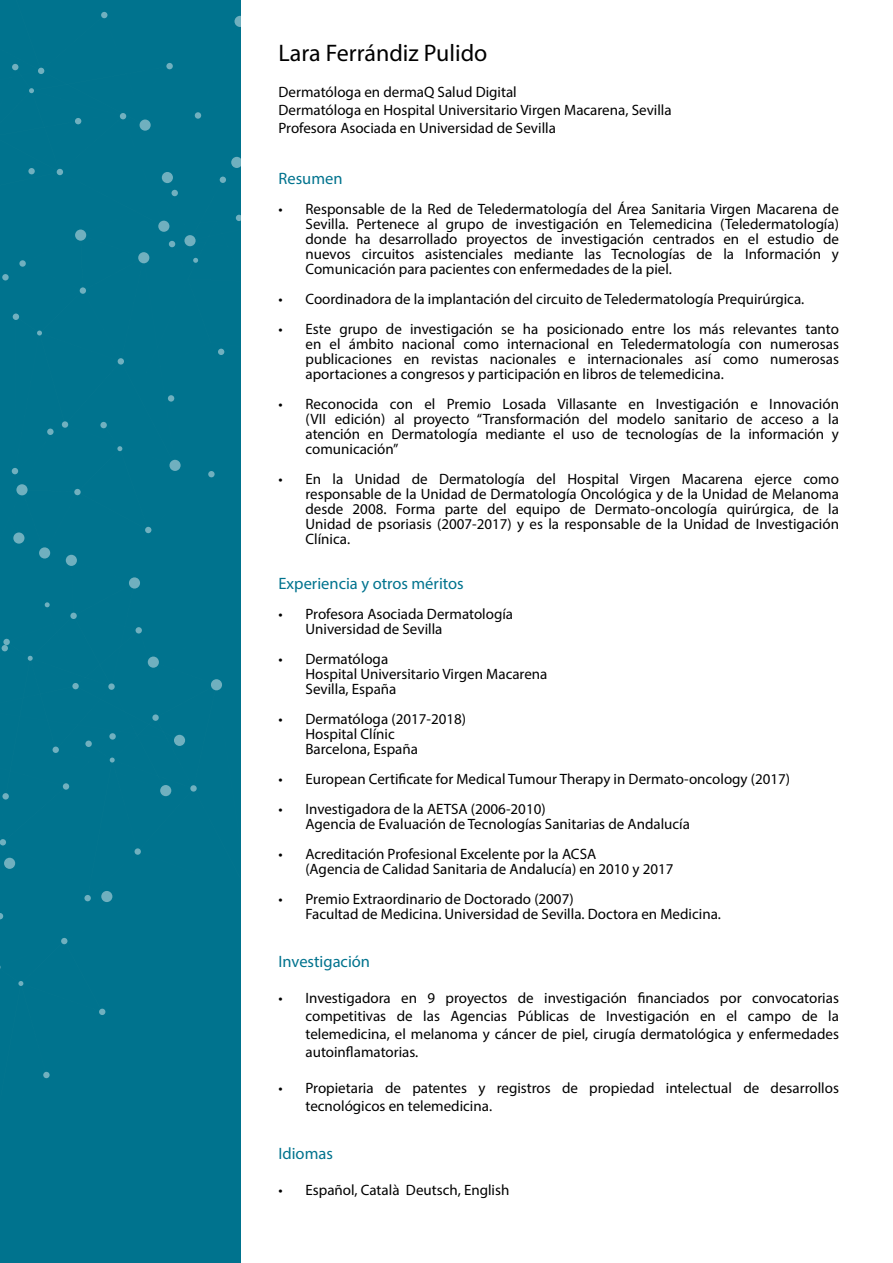
<style>
.page{position:relative;width:893px;height:1263px;background:#fff}
.page>*{position:absolute;margin:0;border:0;box-sizing:border-box;transform-origin:0 0}
.t1{font:24px "Myriad Pro";color:#000}
.t2{font:16.5px "Myriad Pro";color:#00738e}
.t3{font:15px/15px "Myriad Pro";color:#000}
</style>
<div class="page">
<div style="left:0;top:0;width:241px;height:1263px;background:#00738e"></div>
<div style="left:84px;top:895px;width:7px;height:6px;background:#70b0bf;border-radius:50%"></div>
<svg style="left:0;top:913px;width:106px;height:166px"></svg>
<svg style="left:101px;top:891px;width:11px;height:11px"></svg>
<svg style="left:0;top:12px;width:241px;height:886px"></svg>
<div style="left:195px;top:112px;width:6px;height:7px;background:#70b0bf;border-radius:50%"></div>
<h1 class="t1" style="left:279px;top:38px;width:210px">Lara Ferrándiz Pulido</h1>
<p class="t3" style="left:279px;top:83px;width:395px;line-height:18px">Dermatóloga en dermaQ Salud Digital<br>Dermatóloga en Hospital Universitario Virgen Macarena, Sevilla<br>Profesora Asociada en Universidad de Sevilla</p>
<p class="t2" style="left:279px;top:168px;width:66px">Resumen</p>
<p class="t3" style="left:306px;top:201px;width:535px;text-align:justify;text-indent:-27px">• Responsable de la Red de Teledermatología del Área Sanitaria Virgen Macarena de Sevilla. Pertenece al grupo de investigación en Telemedicina (Teledermatología) donde ha desarrollado proyectos de investigación centrados en el estudio de nuevos circuitos asistenciales mediante las Tecnologías de la Información y Comunicación para pacientes con enfermedades de la piel.</p>
<p class="t3" style="left:279px;top:291px;width:527px">• Coordinadora de la implantación del circuito de Teledermatología Prequirúrgica.</p>
<p class="t3" style="left:306px;top:321px;width:535px;text-align:justify;text-indent:-27px">• Este grupo de investigación se ha posicionado entre los más relevantes tanto en el ámbito nacional como internacional en Teledermatología con numerosas publicaciones en revistas nacionales e internacionales así como numerosas aportaciones a congresos y participación en libros de telemedicina.</p>
<p class="t3" style="left:306px;top:396px;width:535px;text-align:justify;text-indent:-27px">• Reconocida con el Premio Losada Villasante en Investigación e Innovación (VII edición) al proyecto “Transformación del modelo sanitario de acceso a la atención en Dermatología mediante el uso de tecnologías de la información y comunicación”</p>
<p class="t3" style="left:306px;top:471px;width:535px;text-align:justify;text-indent:-27px">• En la Unidad de Dermatología del Hospital Virgen Macarena ejerce como responsable de la Unidad de Dermatología Oncológica y de la Unidad de Melanoma desde 2008. Forma parte del equipo de Dermato-oncología quirúrgica, de la Unidad de psoriasis (2007-2017) y es la responsable de la Unidad de Investigación Clínica.</p>
<p class="t2" style="left:279px;top:573px;width:187px">Experiencia y otros méritos</p>
<p class="t3" style="left:306px;top:606px;width:209px;text-indent:-27px">• Profesora Asociada Dermatología<br>Universidad de Sevilla</p>
<p class="t3" style="left:306px;top:651px;width:243px;text-indent:-27px">• Dermatóloga<br>Hospital Universitario Virgen Macarena<br>Sevilla, España</p>
<p class="t3" style="left:306px;top:711px;width:162px;text-indent:-27px">• Dermatóloga (2017-2018)<br>Hospital Clínic<br>Barcelona, España</p>
<p class="t3" style="left:279px;top:771px;width:513px">• European Certificate for Medical Tumour Therapy in Dermato-oncology (2017)</p>
<p class="t3" style="left:306px;top:801px;width:386px;text-indent:-27px">• Investigadora de la AETSA (2006-2010)<br>Agencia de Evaluación de Tecnologías Sanitarias de Andalucía</p>
<p class="t3" style="left:306px;top:846px;width:369px;text-indent:-27px">• Acreditación Profesional Excelente por la ACSA<br>(Agencia de Calidad Sanitaria de Andalucía) en 2010 y 2017</p>
<p class="t3" style="left:306px;top:891px;width:417px;text-indent:-27px">• Premio Extraordinario de Doctorado (2007)<br>Facultad de Medicina. Universidad de Sevilla. Doctora en Medicina.</p>
<p class="t2" style="left:279px;top:951px;width:93px">Investigación</p>
<p class="t3" style="left:306px;top:989px;width:535px;line-height:18px;text-align:justify;text-indent:-27px">• Investigadora en 9 proyectos de investigación financiados por convocatorias competitivas de las Agencias Públicas de Investigación en el campo de la telemedicina, el melanoma y cáncer de piel, cirugía dermatológica y enfermedades autoinflamatorias.</p>
<p class="t3" style="left:306px;top:1079px;width:535px;line-height:18px;text-indent:-27px">• Propietaria de patentes y registros de propiedad intelectual de desarrollos tecnológicos en telemedicina.</p>
<p class="t2" style="left:279px;top:1143px;width:56px">Idiomas</p>
<p class="t3" style="left:279px;top:1182px;width:232px">• Español, Català Deutsch, English</p>
</div>
